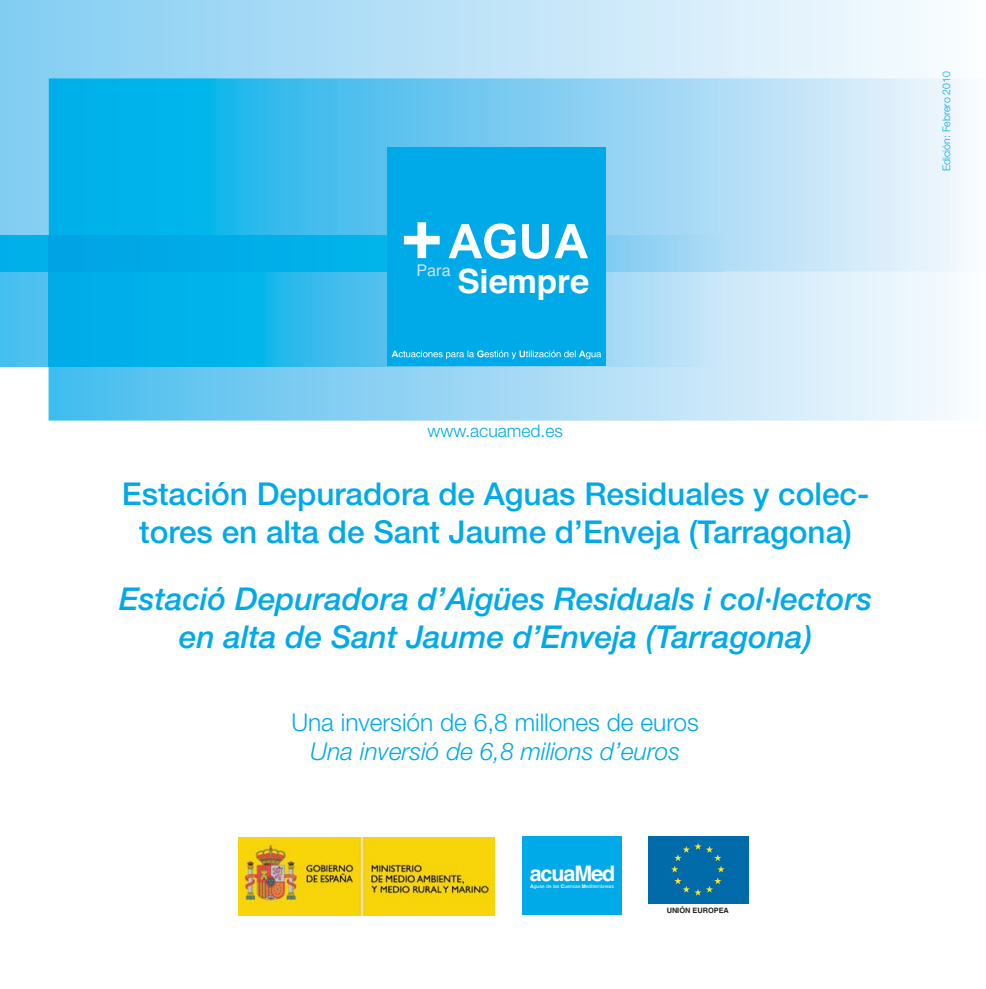
<style>
.page{position:relative;width:986px;height:989px;background:#fff}
.page>*{position:absolute;margin:0;border:0;box-sizing:border-box;transform-origin:0 0}
.t1{font:700 67.73px "Helvetica";color:#fff}
.t2{font:700 33.25px "Helvetica";color:#fff}
.t3{font:500 31.5px/37.8px "Helvetica Neue";color:#00aae9;text-align:center}
.t4{font:italic 500 31.5px/37.8px "Helvetica Neue";color:#00aae9;text-align:center}
.t5{font:300 24.5px "Helvetica Neue";color:#00aae9}
.t6{font:italic 300 24.5px "Helvetica Neue";color:#00aae9}
.t7{font:700 21.35px "Helvetica";letter-spacing:-.05em;color:#fff}
.t8{font:300 17.5px "Helvetica Neue";color:#00aae9}
.t9{font:16.28px "Helvetica";color:#cbe0ec}
.t10{font:300 10.5px "Helvetica Neue";color:#00aae9}
.t11{font:700 7.35px "Helvetica";color:#18231e}
.t12{font:4.9px "Helvetica";color:#fff}
.s1{font-weight:700}
</style>
<div class="page">
<svg style="left:0;top:0;width:929px;height:236px;background:#b6e0f7"></svg>
<svg style="left:49px;top:272px;width:901px;height:149px;background:#b2e0f7"></svg>
<img style="left:49px;top:78px;width:918px;height:194px">
<div style="left:0;top:272px;width:49px;height:94px;background:#4cc0ef"></div>
<div style="left:0;top:236px;width:49px;height:36px;background:#00b0e9"></div>
<img style="left:49px;top:236px;width:675px;height:130px">
<div style="left:387px;top:148px;width:218px;height:218px;background:#00aae9"></div>
<svg style="left:391px;top:350px;width:210px;height:9px"></svg>
<svg style="left:448px;top:223px;width:67px;height:36px"></svg>
<svg style="left:522px;top:224px;width:66px;height:35px"></svg>
<div style="left:522px;top:836px;width:100px;height:79px;background:#00aae9"></div>
<div style="left:648px;top:836px;width:101px;height:67px;background:#006ba8"></div>
<svg style="left:671px;top:843px;width:53px;height:53px"></svg>
<img style="left:238px;top:837px;width:256px;height:79px">
<h1 class="t1" style="left:402px;top:209px;width:41px">+</h1>
<p class="t9" style="left:416px;top:264px;width:36px">Para</p>
<p class="t2" style="left:457px;top:269px;width:133px">Siempre</p>
<p class="t8" style="left:427px;top:425px;width:137px">www.acuamed.es</p>
<p class="t3" style="left:122px;top:477px;width:749px">Estación Depuradora de Aguas Residuales y colec&shy;tores en alta de Sant Jaume d’Enveja (Tarragona)</p>
<p class="t4" style="left:119px;top:582px;width:754px">Estació Depuradora d’Aigües Residuals i col·lectors en alta de Sant Jaume d’Enveja (Tarragona)</p>
<p class="t5" style="left:291px;top:713px;width:409px">Una inversión de 6,8 millones de euros</p>
<p class="t6" style="left:310px;top:743px;width:371px">Una inversió de 6,8 milions d’euros</p>
<p class="t7" style="left:530px;top:866px;width:87px">acuaMed</p>
<p class="t12" style="left:530px;top:884px;width:85px"><span class="s1">A</span>guas de las <span class="s1">C</span>uencas <span class="s1">M</span>editerráneas</p>
<p class="t11" style="left:666px;top:908px;width:64px">UNIÓN EUROPEA</p>
<p class="t10" style="left:942px;top:171px;width:101px;rotate:-90deg">Edición: Febrero 2010</p>
</div>
